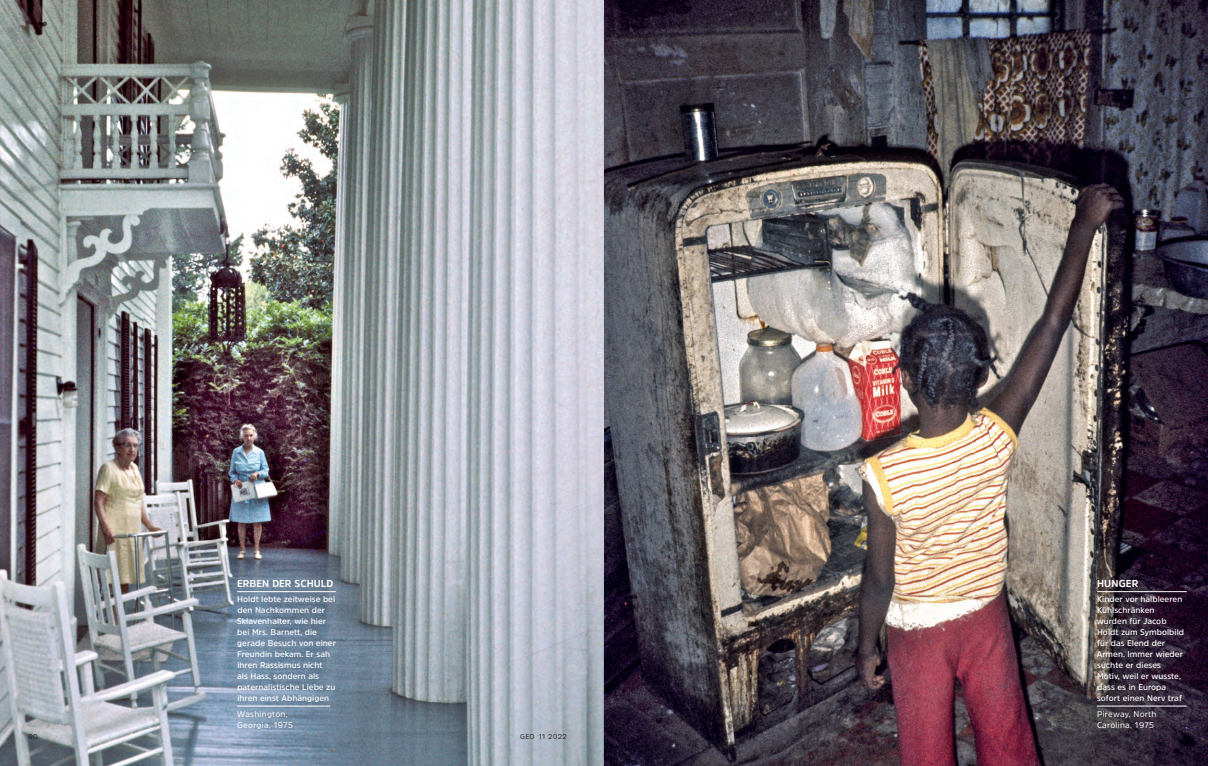
<style>
.page{position:relative;width:1208px;height:766px;background:#fff}
.page>*{position:absolute;margin:0;border:0;box-sizing:border-box;transform-origin:0 0}
.t1{font:700 10px "Amsi Pro";letter-spacing:.005em;color:#fff}
.t2{font:600 8.3px/11px "Amsi Pro";letter-spacing:.005em;color:#fff}
.t3{font:8.3px/10px "Amsi Pro";letter-spacing:.03em;color:#fff}
.t4{font:7px "Amsi Pro";letter-spacing:.045em;color:#231f20}
</style>
<div class="page">
<img style="left:0;top:0;width:604px;height:765px">
<hr style="left:237px;top:591px;width:99px;height:1px;background:#fff">
<hr style="left:237px;top:705px;width:93px;height:1px;background:#fff">
<img style="left:604px;top:0;width:604px;height:765px">
<hr style="left:1097px;top:591px;width:89px;height:1px;background:#fff">
<hr style="left:1097px;top:705px;width:89px;height:1px;background:#fff">
<p class="t1" style="left:237px;top:577px;width:97px">ERBEN DER SCHULD</p>
<p class="t2" style="left:237px;top:593px;width:100px">Holdt lebte zeitweise bei den Nachkommen der<br>Sklavenhalter, wie hier bei Mrs. Barnett, die gerade Besuch von einer<br>Freundin bekam. Er sah ihren Rassismus nicht<br>als Hass, sondern als paternalistische Liebe zu ihren einst Abhängigen</p>
<p class="t3" style="left:237px;top:709px;width:58px">Washington,<br>Georgia, 1975</p>
<p class="t4" style="left:28px;top:731px;width:11px">90</p>
<p class="t4" style="left:520px;top:731px;width:48px">GEO 11 2022</p>
<p class="t1" style="left:1097px;top:577px;width:43px">HUNGER</p>
<p class="t2" style="left:1096px;top:593px;width:89px">Kinder vor halbleeren<br>Kühlschränken wurden für Jacob<br>Holdt zum Symbolbild für das Elend der<br>Armen. Immer wieder suchte er dieses<br>Motiv, weil er wusste, dass es in Europa sofort einen Nerv traf</p>
<p class="t3" style="left:1097px;top:709px;width:61px">Pireway, North<br>Carolina, 1975</p>
</div>
